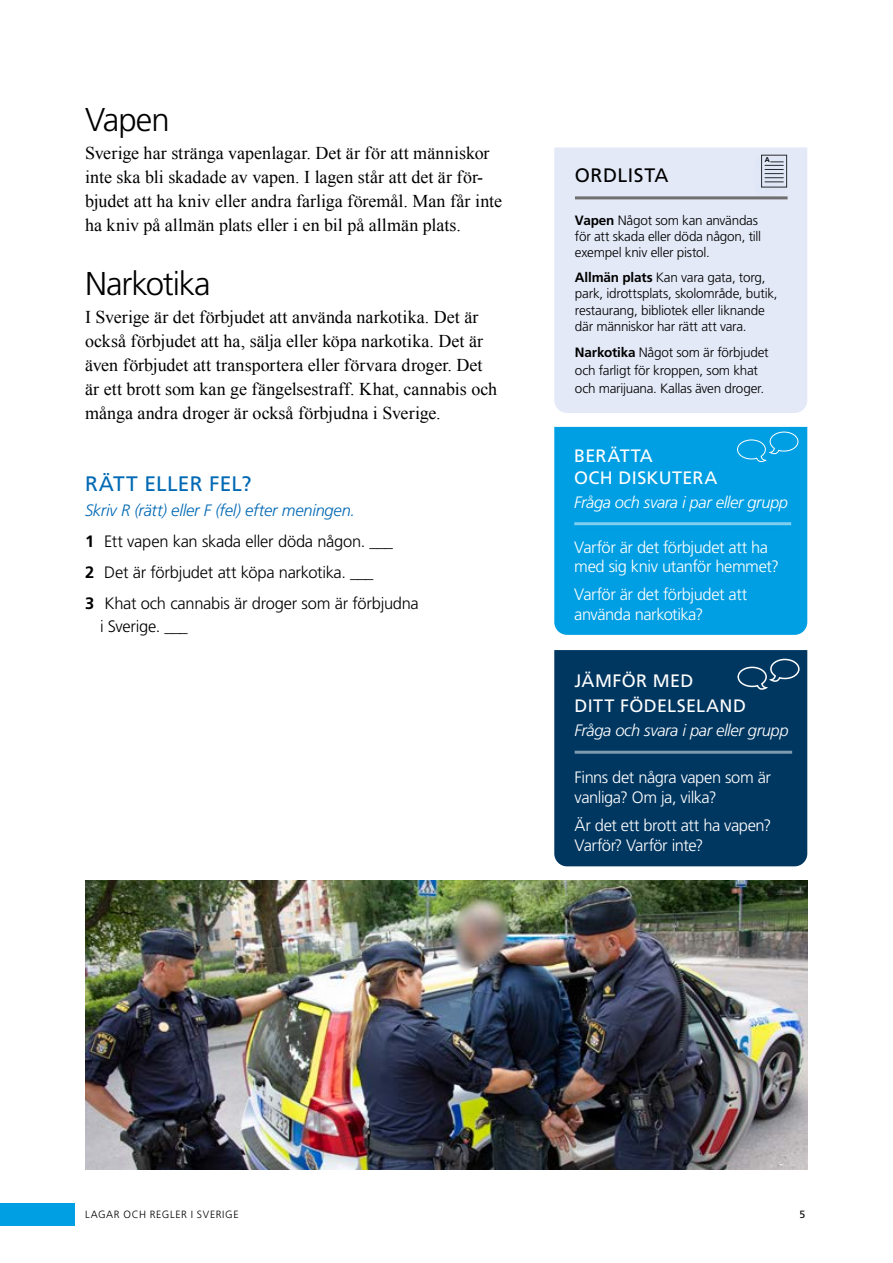
<style>
.page{position:relative;width:893px;height:1263px;background:#fff}
.page>*{position:absolute;margin:0;border:0;box-sizing:border-box;transform-origin:0 0}
.t1{font:300 33px "Frutiger LT Std";letter-spacing:-.035em;color:#000}
.t2{font:21px "Frutiger LT Std";letter-spacing:.01em;color:#0069b4}
.t3{font:19.5px "Frutiger LT Std";letter-spacing:.025em;color:#000}
.t4{font:18px/24px "Times New Roman";color:#000}
.t5{font:18px/25.2px "Frutiger LT Std";letter-spacing:.015em;color:#fff}
.t6{font:300 16.5px/19.8px "Frutiger LT Std";letter-spacing:-.025em;color:#fff}
.t7{font:300 16.5px/31px "Frutiger LT Std";letter-spacing:-.015em;color:#000}
.t8{font:italic 300 16.5px "Frutiger LT Std";letter-spacing:-.025em;color:#fff}
.t9{font:300 13.5px/16.2px "Frutiger LT Std";letter-spacing:-.02em;color:#000}
.t10{font:300 10.5px "Frutiger LT Std";letter-spacing:.06em;color:#000}
.t11{font:10.5px "Frutiger LT Std";color:#000}
.t12{font:700 6.9px "Frutiger LT Std";color:#000}
.s1{font-style:italic;color:#0069b4}
.s2{font-weight:700}
</style>
<div class="page">
<div style="left:0;top:1203px;width:74px;height:23px;background:#009fe3"></div>
<div style="left:554px;top:650px;width:253px;height:216px;background:#003761"></div>
<svg style="left:737px;top:658px;width:63px;height:33px;background:#1f4f74"></svg>
<div style="left:562px;top:747px;width:234px;height:20px;background:#0069b4;opacity:.18"></div>
<hr style="left:575px;top:751px;width:217px;height:3px;background:#fff">
<div style="left:554px;top:427px;width:253px;height:208px;background:#009fe3"></div>
<svg style="left:736px;top:431px;width:63px;height:32px;background:#16a7e5"></svg>
<div style="left:562px;top:518px;width:233px;height:20px;background:#0069b4;opacity:.18"></div>
<hr style="left:574px;top:522px;width:217px;height:3px;background:#fff">
<div style="left:554px;top:147px;width:253px;height:266px;background:#e3e9f7"></div>
<hr style="left:575px;top:196px;width:213px;height:3px;background:#706f6f">
<div style="left:750px;top:152px;width:40px;height:47px;background:#0069b4;opacity:.18"></div>
<div style="left:759px;top:159px;width:27px;height:15px;background:#0069b4;opacity:.18"></div>
<div style="left:754px;top:162px;width:32px;height:16px;background:#0069b4;opacity:.18"></div>
<div style="left:754px;top:166px;width:32px;height:16px;background:#0069b4;opacity:.18"></div>
<div style="left:754px;top:170px;width:32px;height:16px;background:#0069b4;opacity:.18"></div>
<div style="left:754px;top:175px;width:32px;height:15px;background:#0069b4;opacity:.18"></div>
<div style="left:754px;top:179px;width:32px;height:15px;background:#0069b4;opacity:.18"></div>
<svg style="left:765px;top:161px;width:19px;height:21px"></svg>
<img style="left:85px;top:880px;width:723px;height:289px">
<h1 class="t1" style="left:85px;top:101px;width:86px">Vapen</h1>
<p class="t4" style="left:85px;top:141px;width:419px">Sverige har stränga vapenlagar. Det är för att människor inte ska bli skadade av vapen. I lagen står att det är för&shy;bjudet att ha kniv eller andra farliga föremål. Man får inte ha kniv på allmän plats eller i en bil på allmän plats.</p>
<h1 class="t1" style="left:85px;top:265px;width:127px">Narkotika</h1>
<p class="t4" style="left:85px;top:305px;width:414px">I Sverige är det förbjudet att använda narkotika. Det är också förbjudet att ha, sälja eller köpa narkotika. Det är även förbjudet att transportera eller förvara droger. Det är ett brott som kan ge fängelsestraff. Khat, cannabis och många andra droger är också förbjudna i Sverige.</p>
<p class="t2" style="left:85px;top:472px;width:168px">RÄTT ELLER FEL?</p>
<p class="t7" style="left:85px;top:495px;width:335px"><span class="s1">Skriv R (rätt) eller F (fel) efter meningen.<br></span><span class="s2">1</span> Ett vapen kan skada eller döda någon. ___<br><span class="s2">2</span> Det är förbjudet att köpa narkotika. ___<br><span class="s2">3</span> Khat och cannabis är droger som är förbjudna</p>
<p class="t7" style="left:100px;top:611px;width:89px">i Sverige. ___</p>
<p class="t12" style="left:765px;top:156px;width:7px">A</p>
<p class="t3" style="left:575px;top:164px;width:95px">ORDLISTA</p>
<p class="t9" style="left:575px;top:212px;width:188px"><span class="s2">Vapen</span> Något som kan användas för att skada eller döda någon, till exempel kniv eller pistol.</p>
<p class="t9" style="left:575px;top:270px;width:204px"><span class="s2">Allmän plats</span> Kan vara gata, torg, park, idrottsplats, skolområde, butik, restaurang, bibliotek eller liknande där människor har rätt att vara.</p>
<p class="t9" style="left:575px;top:344px;width:195px;line-height:18px"><span class="s2">Narkotika</span> Något som är förbjudet och farligt för kroppen, som khat och marijuana. Kallas även droger.</p>
<p class="t5" style="left:574px;top:445px;width:145px;line-height:21.6px">BERÄTTA<br>OCH DISKUTERA</p>
<p class="t8" style="left:574px;top:492px;width:215px">Fråga och svara i par eller grupp</p>
<p class="t6" style="left:574px;top:537px;width:206px">Varför är det förbjudet att ha med sig kniv utanför hemmet?</p>
<p class="t6" style="left:574px;top:585px;width:174px">Varför är det förbjudet att använda narkotika?</p>
<p class="t5" style="left:575px;top:668px;width:173px">JÄMFÖR MED<br>DITT FÖDELSELAND</p>
<p class="t8" style="left:575px;top:721px;width:215px">Fråga och svara i par eller grupp</p>
<p class="t6" style="left:575px;top:768px;width:198px">Finns det några vapen som är vanliga? Om ja, vilka?</p>
<p class="t6" style="left:575px;top:816px;width:198px">Är det ett brott att ha vapen?<br>Varför? Varför inte?</p>
<p class="t10" style="left:85px;top:1208px;width:155px">LAGAR OCH REGLER I SVERIGE</p>
<p class="t11" style="left:799px;top:1208px;width:7px">5</p>
</div>
